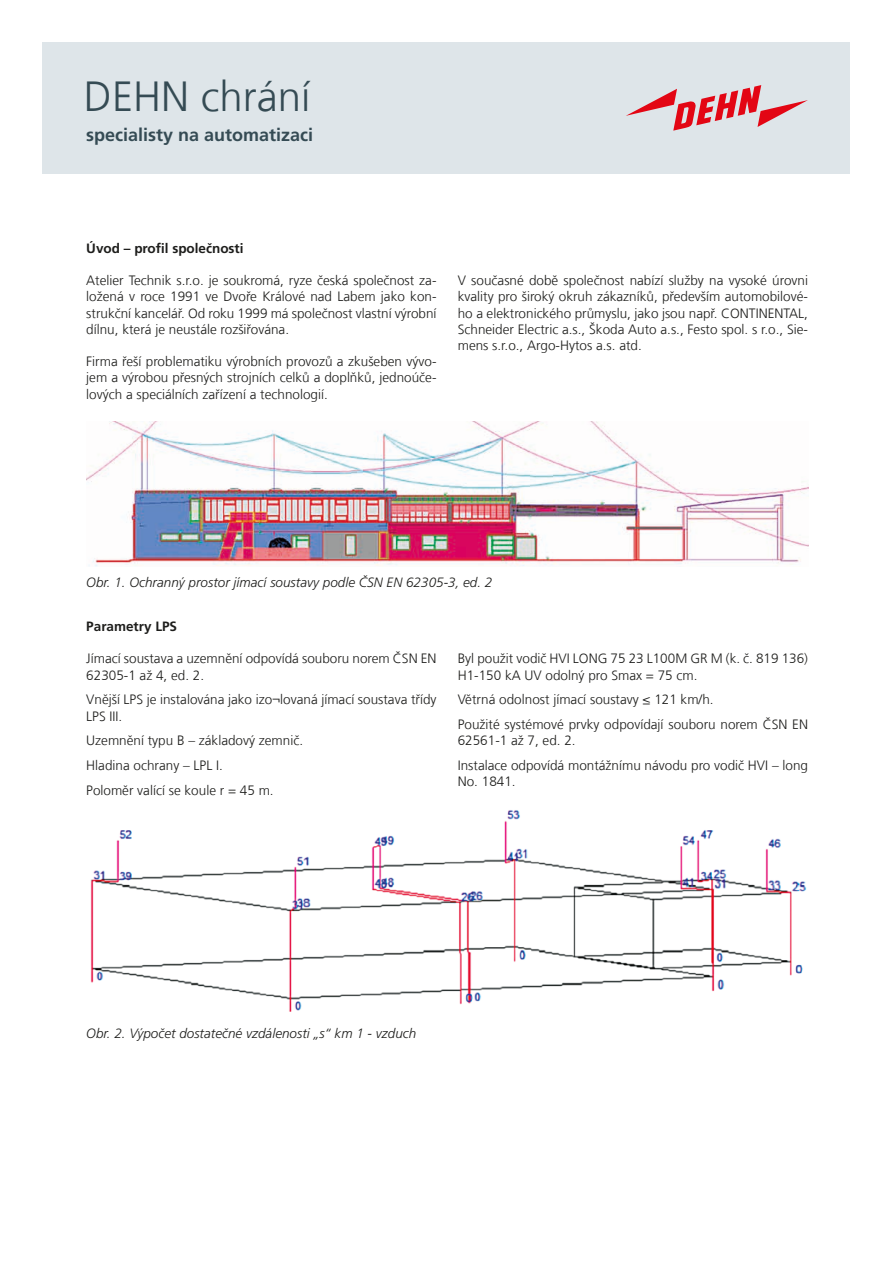
<style>
.page{position:relative;width:893px;height:1263px;background:#fff}
.page>*{position:absolute;margin:0;border:0;box-sizing:border-box;transform-origin:0 0}
.t1{font:300 42px "Frutiger LT Com";color:#354b54}
.t2{font:700 18px "Frutiger LT Com";color:#354b54}
.t3{font:300 13.5px/16.2px "Frutiger LT Com";color:#1d1d1b}
.t4{font:italic 300 13.5px "Frutiger LT Pro";color:#1d1d1b}
.t5{font:700 13.5px "Frutiger LT Com";color:#1d1d1b}
</style>
<div class="page">
<div style="left:43px;top:43px;width:807px;height:131px;background:#dee5e9"></div>
<svg style="left:626px;top:85px;width:182px;height:46px"></svg>
<img style="left:86px;top:421px;width:722px;height:146px">
<img style="left:90px;top:810px;width:717px;height:202px">
<h1 class="t1" style="left:84px;top:72px;width:228px">DEHN chrání</h1>
<h2 class="t2" style="left:86px;top:125px;width:229px">specialisty na automatizaci</h2>
<p class="t5" style="left:86px;top:240px;width:159px">Úvod – profil společnosti</p>
<p class="t3" style="left:86px;top:272px;width:352px;text-align:justify">Atelier Technik s.r.o. je soukromá, ryze česká společnost za&shy;ložená v roce 1991 ve Dvoře Králové nad Labem jako kon&shy;strukční kancelář. Od roku 1999 má společnost vlastní výrobní dílnu, která je neustále rozšiřována.</p>
<p class="t3" style="left:86px;top:353px;width:352px;text-align:justify">Firma řeší problematiku výrobních provozů a zkušeben vývo&shy;jem a výrobou přesných strojních celků a doplňků, jednoúče&shy;lových a speciálních zařízení a technologií.</p>
<p class="t3" style="left:458px;top:272px;width:352px;text-align:justify">V současné době společnost nabízí služby na vysoké úrovni kvality pro široký okruh zákazníků, především automobilové&shy;ho a elektronického průmyslu, jako jsou např. CONTINENTAL, Schneider Electric a.s., Škoda Auto a.s., Festo spol. s r.o., Sie&shy;mens s.r.o., Argo-Hytos a.s. atd.</p>
<p class="t4" style="left:86px;top:574px;width:408px">Obr. 1. Ochranný prostor jímací soustavy podle ČSN EN 62305-3, ed. 2</p>
<p class="t5" style="left:86px;top:618px;width:92px">Parametry LPS</p>
<p class="t3" style="left:86px;top:651px;width:352px">Jímací soustava a uzemnění odpovídá souboru norem ČSN EN<br>62305-1 až 4, ed. 2.</p>
<p class="t3" style="left:86px;top:692px;width:352px">Vnější LPS je instalována jako izo¬lovaná jímací soustava třídy<br>LPS III.</p>
<p class="t3" style="left:86px;top:728px;width:218px;line-height:24.8px">Uzemnění typu B – základový zemnič.<br>Hladina ochrany – LPL I.<br>Poloměr valící se koule r = 45 m.</p>
<p class="t3" style="left:458px;top:651px;width:352px">Byl použit vodič HVI LONG 75 23 L100M GR M (k. č. 819 136)<br>H1-150 kA UV odolný pro Smax = 75 cm.</p>
<p class="t3" style="left:458px;top:687px;width:352px;line-height:24.8px">Větrná odolnost jímací soustavy ≤ 121 km/h.<br>Použité systémové prvky odpovídají souboru norem ČSN EN</p>
<p class="t3" style="left:458px;top:728px;width:352px;line-height:24.8px">62561-1 až 7, ed. 2.<br>Instalace odpovídá montážnímu návodu pro vodič HVI – long</p>
<p class="t3" style="left:458px;top:773px;width:59px">No. 1841.</p>
<p class="t4" style="left:86px;top:1025px;width:332px">Obr. 2. Výpočet dostatečné vzdálenosti „s“ km 1 - vzduch</p>
</div>
